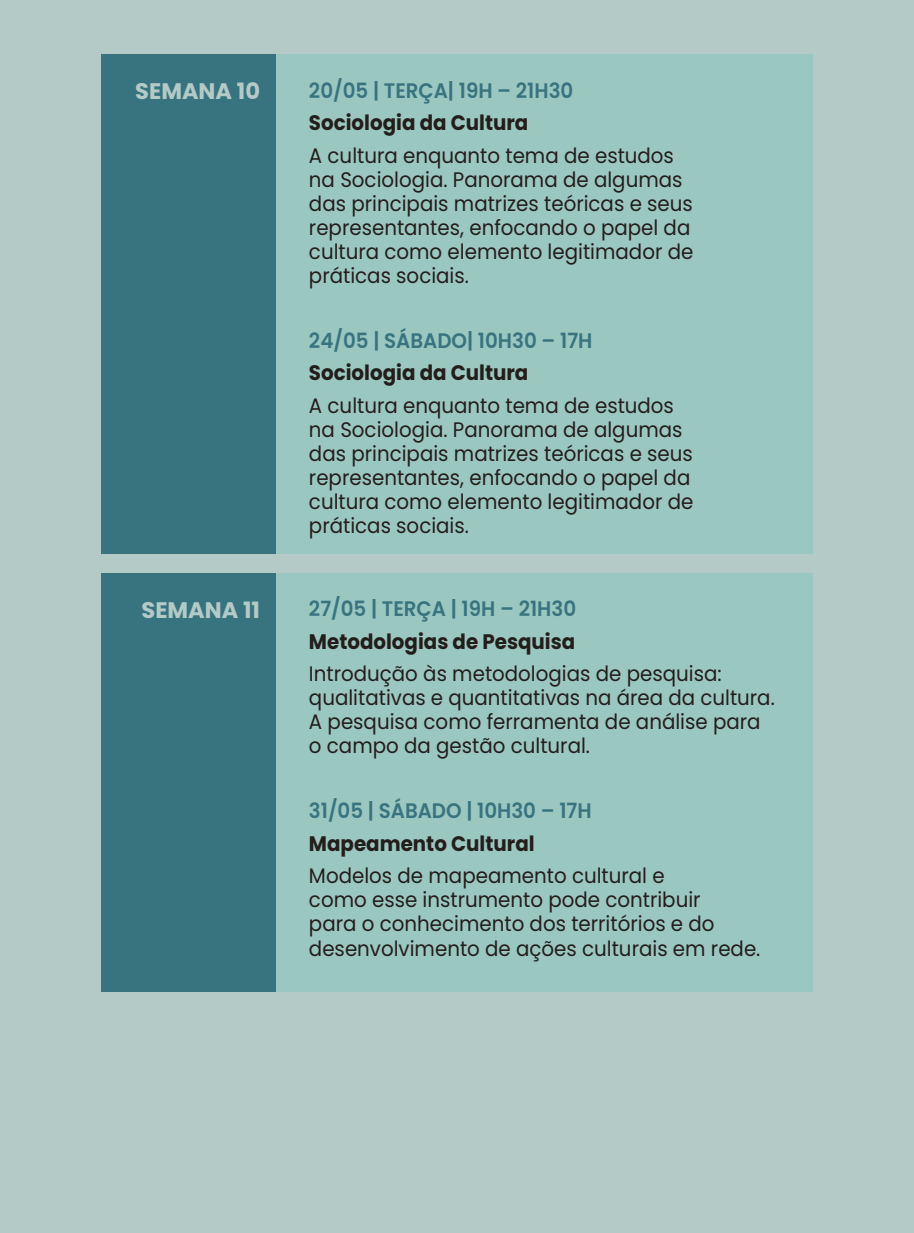
<style>
.page{position:relative;width:914px;height:1233px;background:#fff}
.page>*{position:absolute;margin:0;border:0;box-sizing:border-box;transform-origin:0 0}
.t1{font:700 22.5px "Poppins";color:#b4cac7}
.t2{font:21px/24px "Poppins";color:#241e1b;scale:.94 1}
.t3{font:600 21px "Poppins";color:#387480;scale:.94 1}
.t4{font:700 21px "Poppins";color:#241e1b;scale:.94 1}
</style>
<div class="page">
<div style="left:0;top:0;width:913px;height:1232px;background:#b4cac7"></div>
<div style="left:101px;top:54px;width:175px;height:500px;background:#387480"></div>
<div style="left:101px;top:573px;width:175px;height:418px;background:#387480"></div>
<div style="left:276px;top:54px;width:536px;height:500px;background:#9bc7c1"></div>
<div style="left:276px;top:573px;width:536px;height:418px;background:#9bc7c1"></div>
<p class="t1" style="left:135px;top:78px;width:126px">SEMANA 10</p>
<p class="t3" style="left:309px;top:78px;width:283px">20/05 | TERÇA| 19H – 21H30</p>
<p class="t4" style="left:309px;top:111px;width:235px">Sociologia da Cultura</p>
<p class="t2" style="left:309px;top:143px;width:410px">A cultura enquanto tema de estudos na Sociologia. Panorama de algumas das principais matrizes teóricas e seus representantes, enfocando o papel da cultura como elemento legitimador de práticas sociais.</p>
<p class="t3" style="left:309px;top:328px;width:303px">24/05 | SÁBADO| 10H30 – 17H</p>
<p class="t4" style="left:309px;top:361px;width:235px">Sociologia da Cultura</p>
<p class="t2" style="left:309px;top:393px;width:410px">A cultura enquanto tema de estudos na Sociologia. Panorama de algumas das principais matrizes teóricas e seus representantes, enfocando o papel da cultura como elemento legitimador de práticas sociais.</p>
<p class="t1" style="left:141px;top:596px;width:120px">SEMANA 11</p>
<p class="t3" style="left:309px;top:596px;width:286px">27/05 | TERÇA | 19H – 21H30</p>
<p class="t4" style="left:309px;top:629px;width:285px">Metodologias de Pesquisa</p>
<p class="t2" style="left:309px;top:662px;width:497px">Introdução às metodologias de pesquisa: qualitativas e quantitativas na área da cultura.<br>A pesquisa como ferramenta de análise para o campo da gestão cultural.</p>
<p class="t3" style="left:309px;top:798px;width:302px">31/05 | SÁBADO | 10H30 – 17H</p>
<p class="t4" style="left:309px;top:831px;width:241px">Mapeamento Cultural</p>
<p class="t2" style="left:309px;top:864px;width:481px">Modelos de mapeamento cultural e<br>como esse instrumento pode contribuir<br>para o conhecimento dos territórios e do desenvolvimento de ações culturais em rede.</p>
</div>
